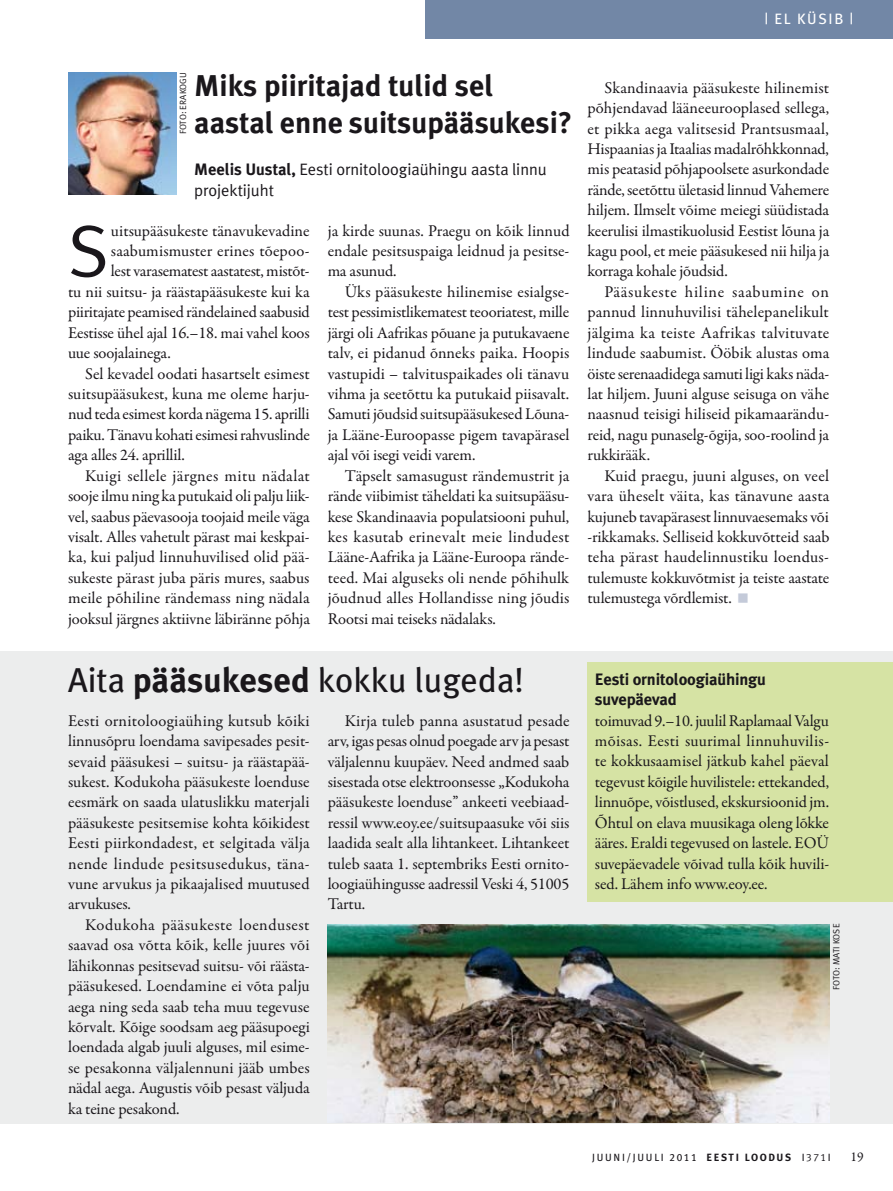
<style>
.page{position:relative;width:893px;height:1191px;background:#fff}
.page>*{position:absolute;margin:0;border:0;box-sizing:border-box;transform-origin:0 0}
.t1{font:72.9px "Meta Plus Normal Caps";color:#1a171b}
.t2{font:34.5px "Meta Plus";color:#1a171b}
.t3{font:700 30px/37.5px "Meta Plus";color:#1a171b}
.t4{font:16.5px/20.4px "Garamond Premr Pro";letter-spacing:-.005em;color:#1a171b;text-align:justify}
.t5{font:16.5px/21px "Meta Plus Normal";letter-spacing:-.005em;color:#1a171b}
.t6{font:700 16.5px/20.4px "Meta Plus";letter-spacing:-.01em;color:#1a171b}
.t7{font:16.5px "Garamond Premr Pro";letter-spacing:.025em;color:#1a171b}
.t8{font:15px "Meta Plus Book Caps";letter-spacing:.11em;color:#fff}
.t9{font:13.5px "Garamond Premr Pro";color:#1a171b}
.t10{font:10.5px "Meta Plus Book Caps";letter-spacing:.15em;color:#1a171b}
.t11{font:9px "Meta Plus Normal";color:#1a171b}
.s1{font-family:"Meta Plus";font-weight:700}
.s2{font-weight:700}
.s3{font-family:"Meta Plus"}
.s4{font-family:"Meta Plus Normal Caps"}
</style>
<div class="page">
<div style="left:0;top:651px;width:893px;height:472px;background:#eceded"></div>
<div style="left:425px;top:0;width:468px;height:38px;background:#7287a6"></div>
<img style="left:68px;top:72px;width:108px;height:123px">
<img style="left:328px;top:924px;width:501px;height:199px">
<div style="left:587px;top:662px;width:306px;height:239px;background:#d6e3a4"></div>
<p class="t8" style="left:765px;top:10px;width:90px">| EL KÜSIB |</p>
<p class="t11" style="left:178px;top:134px;width:63px;rotate:-90deg">Foto: erakogu</p>
<h3 class="t3" style="left:194px;top:66px;width:380px">Miks piiritajad tulid sel aastal enne suitsupääsukesi?</h3>
<p class="t5" style="left:194px;top:159px;width:354px"><span class="s1">Meelis Uustal,</span> Eesti ornitoloogiaühingu aasta linnu projektijuht</p>
<h1 class="t1" style="left:68px;top:209px;width:43px">S</h1>
<p class="t4" style="left:111px;top:221px;width:200px">uitsupääsukeste tänavukevadine</p>
<p class="t4" style="left:111px;top:241px;width:200px">saabumismuster erines tõepoo-</p>
<p class="t4" style="left:111px;top:261px;width:200px">lest varasematest aastatest, mistõt-</p>
<p class="t4" style="left:68px;top:282px;width:243px">tu nii suitsu- ja räästapääsukeste kui ka</p>
<p class="t4" style="left:68px;top:302px;width:243px">piiritajate peamised rändelained saabusid</p>
<p class="t4" style="left:68px;top:323px;width:243px">Eestisse ühel ajal 16.–18. mai vahel koos</p>
<p class="t4" style="left:68px;top:343px;width:104px">uue soojalainega.</p>
<p class="t4" style="left:85px;top:363px;width:226px">Sel kevadel oodati hasartselt esimest</p>
<p class="t4" style="left:68px;top:384px;width:243px">suitsupääsukest, kuna me oleme harju-</p>
<p class="t4" style="left:68px;top:404px;width:243px">nud teda esimest korda nägema 15. aprilli</p>
<p class="t4" style="left:68px;top:425px;width:243px">paiku. Tänavu kohati esimesi rahvuslinde</p>
<p class="t4" style="left:68px;top:445px;width:118px">aga alles 24. aprillil.</p>
<p class="t7" style="left:85px;top:465px;width:226px">Kuigi sellele järgnes mitu nädalat</p>
<p class="t4" style="left:68px;top:486px;width:243px">sooje ilmu ning ka putukaid oli palju liik-</p>
<p class="t4" style="left:68px;top:506px;width:243px">vel, saabus päevasooja toojaid meile väga</p>
<p class="t4" style="left:68px;top:527px;width:243px">visalt. Alles vahetult pärast mai keskpai-</p>
<p class="t4" style="left:68px;top:547px;width:243px">ka, kui paljud linnuhuvilised olid pää-</p>
<p class="t4" style="left:68px;top:568px;width:243px">sukeste pärast juba päris mures, saabus</p>
<p class="t4" style="left:68px;top:588px;width:243px">meile põhiline rändemass ning nädala</p>
<p class="t4" style="left:68px;top:608px;width:243px">jooksul järgnes aktiivne läbiränne põhja</p>
<p class="t4" style="left:328px;top:221px;width:243px">ja kirde suunas. Praegu on kõik linnud endale pesitsuspaiga leidnud ja pesitse&shy;ma asunud.</p>
<p class="t4" style="left:328px;top:282px;width:243px;text-indent:17px">Üks pääsukeste hilinemise esialgse&shy;test pessimistlikematest teooriatest, mille järgi oli Aafrikas põuane ja putukavaene talv, ei pidanud õnneks paika. Hoopis vastupidi – talvituspaikades oli tänavu vihma ja seetõttu ka putukaid piisavalt.<br>Samuti jõudsid suitsupääsukesed Lõuna&shy;ja Lääne-Euroopasse pigem tavapärasel ajal või isegi veidi varem.</p>
<p class="t4" style="left:328px;top:465px;width:243px;text-indent:17px">Täpselt samasugust rändemustrit ja rände viibimist täheldati ka suitsupääsu&shy;kese Skandinaavia populatsiooni puhul, kes kasutab erinevalt meie lindudest Lääne-Aafrika ja Lääne-Euroopa rände&shy;teed. Mai alguseks oli nende põhihulk jõudnud alles Hollandisse ning jõudis Rootsi mai teiseks nädalaks.</p>
<h2 class="t2" style="left:68px;top:659px;width:457px">Aita <span class="s2">pääsukesed</span> kokku lugeda!</h2>
<p class="t4" style="left:68px;top:710px;width:243px">Eesti ornitoloogiaühing kutsub kõiki linnusõpru loendama savipesades pesit&shy;sevaid pääsukesi – suitsu- ja räästapää&shy;sukest. Kodukoha pääsukeste loenduse eesmärk on saada ulatuslikku materjali pääsukeste pesitsemise kohta kõikidest Eesti piirkondadest, et selgitada välja nende lindude pesitsusedukus, täna&shy;vune arvukus ja pikaajalised muutused arvukuses.</p>
<p class="t4" style="left:68px;top:915px;width:243px;text-indent:17px">Kodukoha pääsukeste loendusest saavad osa võtta kõik, kelle juures või lähikonnas pesitsevad suitsu- või räästa&shy;pääsukesed. Loendamine ei võta palju aega ning seda saab teha muu tegevuse kõrvalt. Kõige soodsam aeg pääsupoegi loendada algab juuli alguses, mil esime&shy;se pesakonna väljalennuni jääb umbes nädal aega. Augustis võib pesast väljuda ka teine pesakond.</p>
<p class="t4" style="left:328px;top:710px;width:243px;text-indent:17px">Kirja tuleb panna asustatud pesade arv, igas pesas olnud poegade arv ja pesast väljalennu kuupäev. Need andmed saab sisestada otse elektroonsesse „Kodukoha pääsukeste loenduse” ankeeti veebiaad&shy;ressil www.eoy.ee/suitsupaasuke või siis laadida sealt alla lihtankeet. Lihtankeet tuleb saata 1. septembriks Eesti ornito&shy;loogiaühingusse aadressil Veski 4, 51005<br>Tartu.</p>
<p class="t4" style="left:587px;top:78px;width:243px;text-indent:17px">Skandinaavia pääsukeste hilinemist põhjendavad lääneeurooplased sellega, et pikka aega valitsesid Prantsusmaal, Hispaanias ja Itaalias madalrõhkkonnad, mis peatasid põhjapoolsete asurkondade rände, seetõttu ületasid linnud Vahemere hiljem. Ilmselt võime meiegi süüdistada keerulisi ilmastikuolusid Eestist lõuna ja kagu pool, et meie pääsukesed nii hilja ja korraga kohale jõudsid.</p>
<p class="t4" style="left:587px;top:282px;width:243px;text-indent:17px">Pääsukeste hiline saabumine on pannud linnuhuvilisi tähelepanelikult jälgima ka teiste Aafrikas talvituvate lindude saabumist. Ööbik alustas oma öiste serenaadidega samuti ligi kaks näda&shy;lat hiljem. Juuni alguse seisuga on vähe naasnud teisigi hiliseid pikamaarändu&shy;reid, nagu punaselg-õgija, soo-roolind ja rukkirääk.</p>
<p class="t4" style="left:587px;top:465px;width:243px;text-indent:17px">Kuid praegu, juuni alguses, on veel vara üheselt väita, kas tänavune aasta kujuneb tavapärasest linnuvaesemaks või -rikkamaks. Selliseid kokkuvõtteid saab teha pärast haudelinnustiku loendus&shy;tulemuste kokkuvõtmist ja teiste aastate tulemustega võrdlemist.</p>
<p class="t6" style="left:595px;top:669px;width:173px">Eesti ornitoloogiaühingu suvepäevad</p>
<p class="t4" style="left:595px;top:710px;width:236px">toimuvad 9.–10. juulil Raplamaal Valgu mõisas. Eesti suurimal linnuhuvilis&shy;te kokkusaamisel jätkub kahel päeval tegevust kõigile huvilistele: ettekanded, linnuõpe, võistlused, ekskursioonid jm.<br>Õhtul on elava muusikaga oleng lõkke ääres. Eraldi tegevused on lastele. EOÜ suvepäevadele võivad tulla kõik huvili&shy;sed. Lähem info www.eoy.ee.</p>
<p class="t11" style="left:831px;top:989px;width:67px;rotate:-90deg">Foto: Mati Kose</p>
<p class="t10" style="left:592px;top:1151px;width:240px">JUUNI/JUULI 2011 <span class="s1">EESTI LOODUS</span> <span class="s3">I</span><span class="s4">371</span><span class="s3">I</span></p>
<p class="t9" style="left:851px;top:1149px;width:15px">19</p>
</div>
